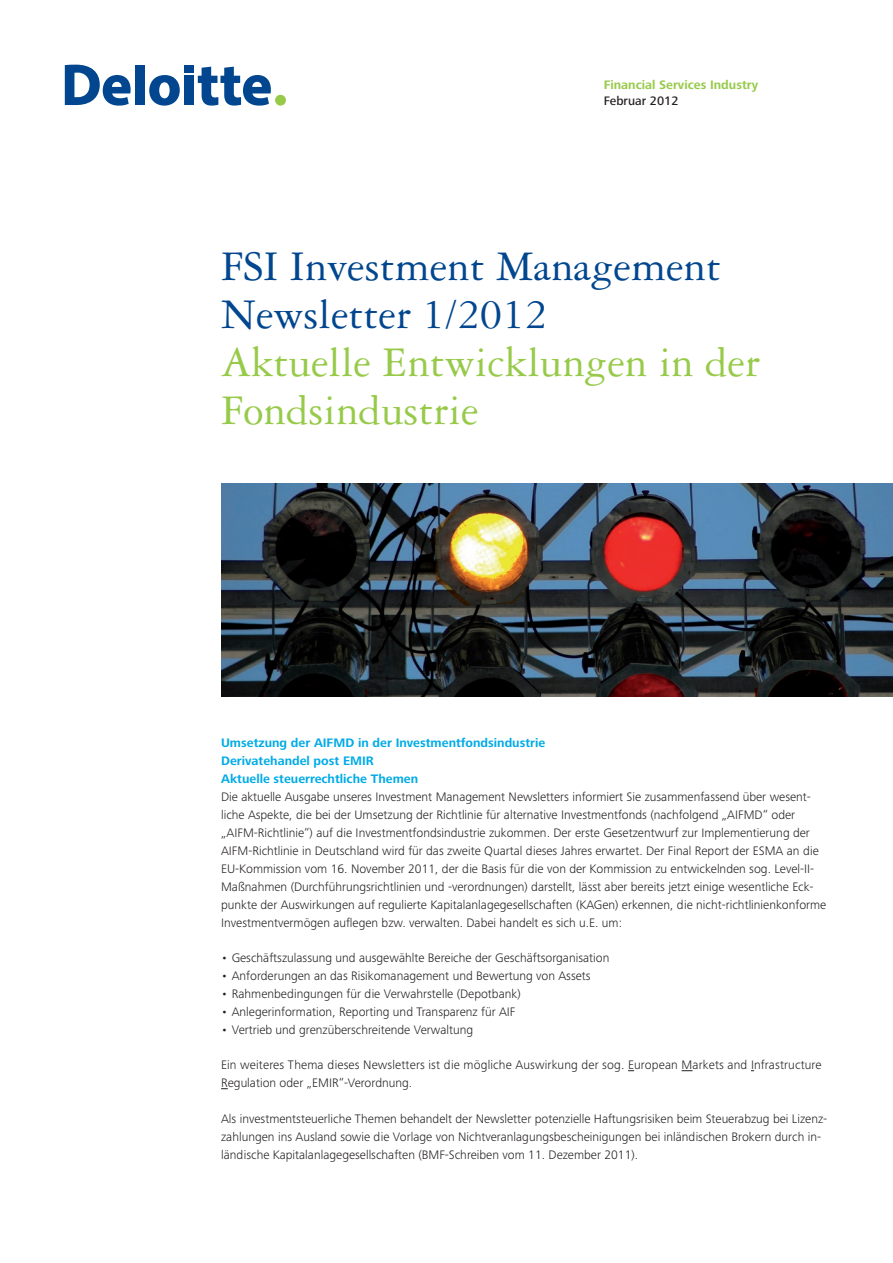
<style>
.page{position:relative;width:893px;height:1263px;background:#fff}
.page>*{position:absolute;margin:0;border:0;box-sizing:border-box;transform-origin:0 0}
.t1{font:45px/48px "Garamond 3 LT Std";color:#97ca49}
.t2{font:45px/48px "Garamond 3 LT Std";color:#01468e}
.t3{font:300 12.75px/18px "Frutiger Next Pro";color:#231f20}
.t4{font:700 12.75px/18px "Frutiger Next Pro";color:#00abe7}
.t5{font:700 12.75px "Frutiger Next Pro";color:#97ca49}
.t6{font:500 12.75px "Frutiger Next Pro";color:#231f20}
</style>
<div class="page">
<div style="left:135px;top:65px;width:10px;height:40px;background:#01468e"></div>
<svg style="left:149px;top:75px;width:31px;height:31px"></svg>
<div style="left:184px;top:76px;width:10px;height:29px;background:#01468e"></div>
<div style="left:184px;top:65px;width:10px;height:8px;background:#01468e"></div>
<svg style="left:198px;top:67px;width:73px;height:39px"></svg>
<div style="left:275px;top:95px;width:11px;height:11px;background:#97ca49;border-radius:50%"></div>
<svg style="left:65px;top:65px;width:66px;height:41px"></svg>
<img style="left:221px;top:484px;width:672px;height:212px">
<p class="t5" style="left:604px;top:77px;width:156px">Financial Services Industry</p>
<p class="t6" style="left:604px;top:94px;width:76px">Februar 2012</p>
<h1 class="t2" style="left:221px;top:242px;width:501px">FSI Investment Management<br>Newsletter 1/2012</h1>
<h1 class="t1" style="left:221px;top:338px;width:540px">Aktuelle Entwicklungen in der<br>Fondsindustrie</h1>
<p class="t4" style="left:221px;top:734px;width:326px">Umsetzung der AIFMD in der Investmentfondsindustrie<br>Derivatehandel post EMIR<br>Aktuelle steuerrechtliche Themen</p>
<p class="t3" style="left:221px;top:788px;width:607px">Die aktuelle Ausgabe unseres Investment Management Newsletters informiert Sie zusammenfassend über wesent&shy;liche Aspekte, die bei der Umsetzung der Richtlinie für alternative Investmentfonds (nachfolgend „AIFMD“ oder „AIFM-Richtlinie“) auf die Investmentfondsindustrie zukommen. Der erste Gesetzentwurf zur Implementierung der AIFM-Richtlinie in Deutschland wird für das zweite Quartal dieses Jahres erwartet. Der Final Report der ESMA an die EU-Kommission vom 16. November 2011, der die Basis für die von der Kommission zu entwickelnden sog. Level-II-Maßnahmen (Durchführungsrichtlinien und -verordnungen) darstellt, lässt aber bereits jetzt einige wesentliche Eck&shy;punkte der Auswirkungen auf regulierte Kapitalanlagegesellschaften (KAGen) erkennen, die nicht-richtlinienkonforme Investmentvermögen auflegen bzw. verwalten. Dabei handelt es sich u.E. um:</p>
<p class="t3" style="left:221px;top:949px;width:390px">• Geschäftszulassung und ausgewählte Bereiche der Geschäftsorganisation</p>
<p class="t3" style="left:221px;top:967px;width:371px">• Anforderungen an das Risikomanagement und Bewertung von Assets</p>
<p class="t3" style="left:221px;top:985px;width:301px">• Rahmenbedingungen für die Verwahrstelle (Depotbank)</p>
<p class="t3" style="left:221px;top:1003px;width:296px">• Anlegerinformation, Reporting und Transparenz für AIF</p>
<p class="t3" style="left:221px;top:1021px;width:254px">• Vertrieb und grenzüberschreitende Verwaltung</p>
<p class="t3" style="left:221px;top:1056px;width:602px">Ein weiteres Thema dieses Newsletters ist die mögliche Auswirkung der sog. European Markets and Infrastructure<br>Regulation oder „EMIR“-Verordnung.</p>
<p class="t3" style="left:221px;top:1109px;width:608px">Als investmentsteuerliche Themen behandelt der Newsletter potenzielle Haftungsrisiken beim Steuerabzug bei Lizenz&shy;zahlungen ins Ausland sowie die Vorlage von Nichtveranlagungsbescheinigungen bei inländischen Brokern durch in&shy;ländische Kapitalanlagegesellschaften (BMF-Schreiben vom 11. Dezember 2011).</p>
</div>
